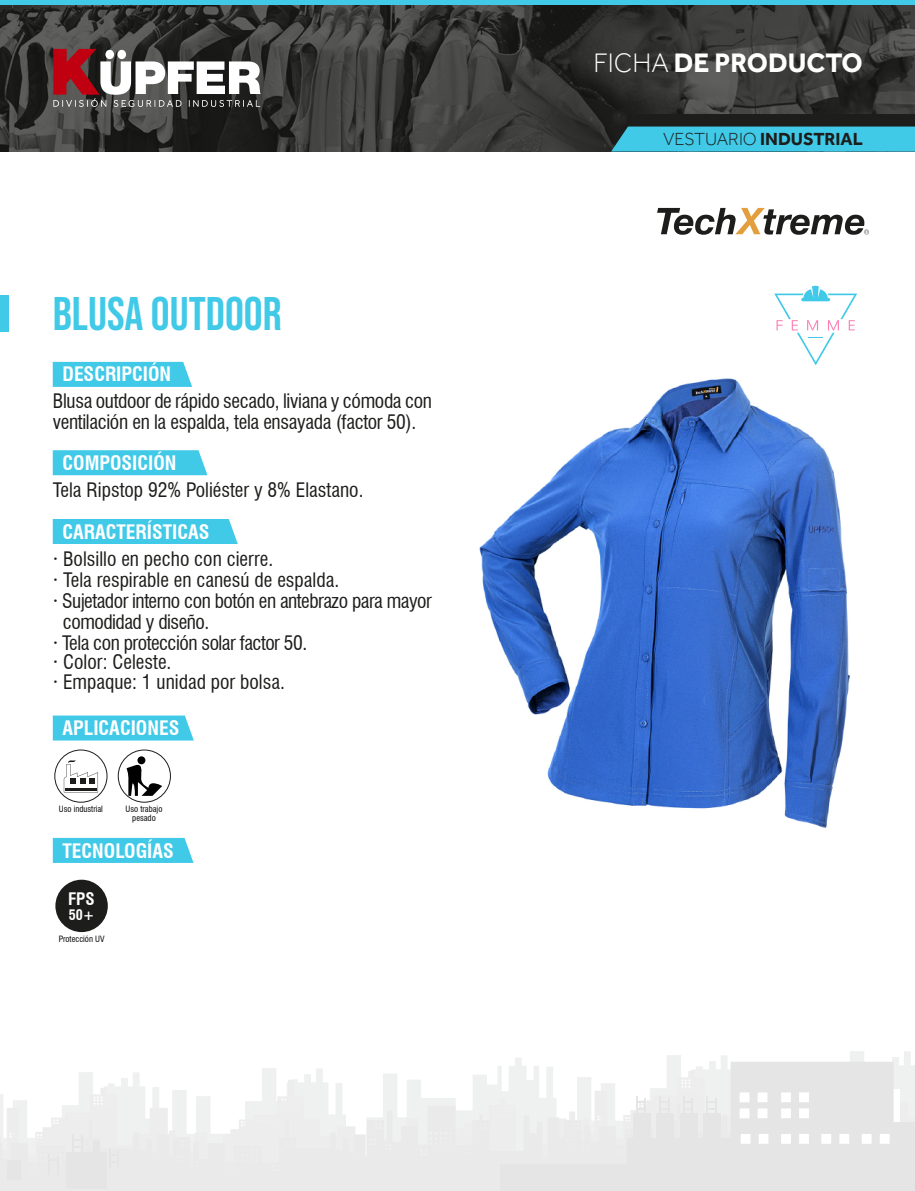
<style>
.page{position:relative;width:915px;height:1191px;background:#fff}
.page>*{position:absolute;margin:0;border:0;box-sizing:border-box;transform-origin:0 0}
.t1{font:47.1px "Bebas Neue";color:#41c9e8}
.t2{font:700 27.45px "Effra";color:#fff}
.t3{font:condensed 19.5px/21px "Swiss 721 BT";letter-spacing:-.015em;color:#1d1d1b}
.t4{font:700 condensed 19.5px "Swiss 721 BT";color:#fff}
.t5{font:700 18px "Effra";color:#1d1d1b}
.t6{font:700 condensed 16.8px "Swiss 721 BT";color:#fff}
.t7{font:700 condensed 14.1px "Swiss 721 BT";color:#fff}
.t8{font:condensed 8.55px/8.2px "Swiss 721 BT";color:#000;text-align:center}
.s1{font-weight:300}
</style>
<div class="page">
<img style="left:0;top:5px;width:914px;height:147px">
<div style="left:0;top:0;width:914px;height:5px;background:#41c9e8"></div>
<svg style="left:611px;top:114px;width:303px;height:37px;background:#348b9e"></svg>
<svg style="left:0;top:1051px;width:914px;height:140px"></svg>
<svg style="left:53px;top:49px;width:207px;height:58px"></svg>
<svg style="left:53px;top:362px;width:139px;height:25px;background:#47cae8"></svg>
<div style="left:53px;top:450px;width:154px;height:25px;background:#41c9e8"></div>
<div style="left:53px;top:519px;width:185px;height:25px;background:#41c9e8"></div>
<div style="left:0;top:294px;width:9px;height:37px;background:#41c9e8"></div>
<svg style="left:53px;top:715px;width:141px;height:25px;background:#4bcbe9"></svg>
<div style="left:118px;top:749px;width:53px;height:53px;border:1px solid #1d1d1b;border-radius:50%"></div>
<svg style="left:126px;top:763px;width:36px;height:33px"></svg>
<div style="left:137px;top:756px;width:8px;height:8px;background:#000;border-radius:50%"></div>
<div style="left:54px;top:749px;width:53px;height:53px;border:1px solid #1d1d1b;border-radius:50%"></div>
<svg style="left:64px;top:760px;width:34px;height:32px"></svg>
<svg style="left:53px;top:838px;width:140px;height:25px;background:#46cae8"></svg>
<svg style="left:657px;top:208px;width:211px;height:27px"></svg>
<img style="left:479px;top:378px;width:371px;height:450px">
<div style="left:55px;top:879px;width:53px;height:53px;background:#1d1d1b;border-radius:50%"></div>
<svg style="left:774px;top:285px;width:82px;height:80px"></svg>
<h1 class="t1" style="left:53px;top:287px;width:230px">BLUSA OUTDOOR</h1>
<p class="t4" style="left:62px;top:362px;width:110px">DESCRIPCIÓN</p>
<p class="t3" style="left:53px;top:391px;width:380px">Blusa outdoor de rápido secado, liviana y cómoda con ventilación en la espalda, tela ensayada (factor 50).</p>
<p class="t4" style="left:63px;top:451px;width:115px">COMPOSICIÓN</p>
<p class="t3" style="left:53px;top:479px;width:312px">Tela Ripstop 92% Poliéster y 8% Elastano.</p>
<p class="t4" style="left:63px;top:520px;width:148px">CARACTERÍSTICAS</p>
<p class="t3" style="left:53px;top:548px;width:221px">· Bolsillo en pecho con cierre.</p>
<p class="t3" style="left:53px;top:569px;width:287px">· Tela respirable en canesú de espalda.</p>
<p class="t3" style="left:53px;top:590px;width:380px">· Sujetador interno con botón en antebrazo para mayor</p>
<p class="t3" style="left:63px;top:611px;width:148px">comodidad y diseño.</p>
<p class="t3" style="left:53px;top:632px;width:255px">· Tela con protección solar factor 50.</p>
<p class="t3" style="left:53px;top:652px;width:120px">· Color: Celeste.</p>
<p class="t3" style="left:53px;top:671px;width:233px">· Empaque: 1 unidad por bolsa.</p>
<p class="t4" style="left:63px;top:716px;width:118px">APLICACIONES</p>
<p class="t8" style="left:59px;top:805px;width:45px">Uso industrial</p>
<p class="t8" style="left:125px;top:805px;width:38px">Uso trabajo pesado</p>
<p class="t4" style="left:63px;top:839px;width:113px">TECNOLOGÍAS</p>
<p class="t6" style="left:68px;top:889px;width:28px">FPS</p>
<p class="t7" style="left:69px;top:906px;width:27px">50+</p>
<p class="t8" style="left:59px;top:934px;width:47px">Protección UV</p>
<h2 class="t2" style="left:593px;top:48px;width:271px"><span class="s1">FICHA</span> DE PRODUCTO</h2>
<p class="t5" style="left:663px;top:129px;width:201px"><span class="s1">VESTUARIO</span> INDUSTRIAL</p>
</div>
